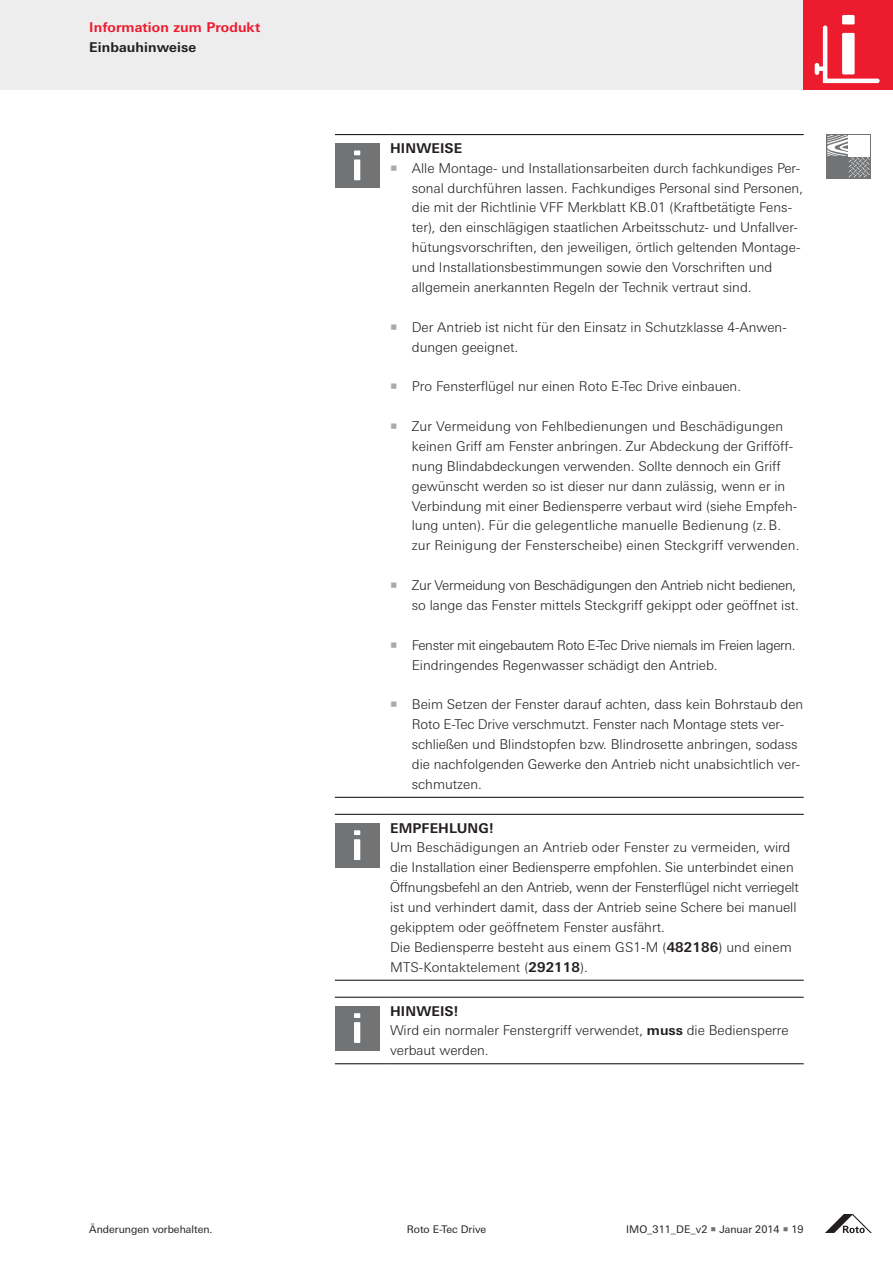
<style>
.page{position:relative;width:893px;height:1263px;background:#fff}
.page>*{position:absolute;margin:0;border:0;box-sizing:border-box;transform-origin:0 0}
.t1{font:300 13.5px/19.8px "LT Univers Basic";color:#231f20}
.t2{font:300 13.5px/19.8px "LT Univers Basic";letter-spacing:-.02em;color:#231f20}
.t3{font:300 13.5px/19.8px "LT Univers Basic";letter-spacing:-.03em;color:#231f20}
.t4{font:700 13.5px "LT Univers Basic";letter-spacing:.01em;color:#231f20}
.t5{font:700 13.5px "LT Univers Basic";letter-spacing:.01em;color:#ed1b2e}
.t6{font:10.5px "LT Univers Basic";color:#231f20}
.s1{font-weight:700}
</style>
<div class="page">
<div style="left:0;top:0;width:812px;height:89px;background:#ededee"></div>
<svg style="left:825px;top:1214px;width:47px;height:19px"></svg>
<div style="left:804px;top:0;width:89px;height:89px;background:#ed1b2e"></div>
<svg style="left:815px;top:15px;width:64px;height:68px"></svg>
<hr style="left:335px;top:134px;width:55px;height:1px;background:#231f20">
<hr style="left:390px;top:134px;width:414px;height:1px;background:#231f20">
<hr style="left:335px;top:797px;width:55px;height:1px;background:#231f20">
<hr style="left:390px;top:797px;width:414px;height:1px;background:#231f20">
<hr style="left:335px;top:814px;width:55px;height:1px;background:#231f20">
<hr style="left:390px;top:814px;width:414px;height:1px;background:#231f20">
<hr style="left:335px;top:980px;width:55px;height:1px;background:#231f20">
<hr style="left:390px;top:980px;width:414px;height:1px;background:#231f20">
<hr style="left:335px;top:997px;width:55px;height:1px;background:#231f20">
<hr style="left:390px;top:997px;width:414px;height:1px;background:#231f20">
<hr style="left:335px;top:1063px;width:55px;height:1px;background:#231f20">
<hr style="left:390px;top:1063px;width:414px;height:1px;background:#231f20">
<div style="left:335px;top:143px;width:44px;height:45px;background:#717375"></div>
<svg style="left:354px;top:151px;width:6px;height:29px"></svg>
<div style="left:335px;top:823px;width:44px;height:44px;background:#717375"></div>
<svg style="left:354px;top:830px;width:6px;height:30px"></svg>
<div style="left:335px;top:1006px;width:44px;height:44px;background:#717375"></div>
<svg style="left:354px;top:1013px;width:6px;height:30px"></svg>
<div style="left:826px;top:134px;width:45px;height:45px;background:#717375"></div>
<svg style="left:827px;top:135px;width:43px;height:43px"></svg>
<p class="t5" style="left:89px;top:22px;width:173px">Information zum Produkt</p>
<p class="t4" style="left:89px;top:42px;width:109px">Einbauhinweise</p>
<p class="t4" style="left:390px;top:143px;width:74px">HINWEISE</p>
<p class="t1" style="left:412px;top:159px;width:393px">Alle Montage- und Installationsarbeiten durch fachkundiges Per&shy;sonal durchführen lassen. Fachkundiges Personal sind Personen, die mit der Richtlinie VFF Merkblatt KB.01 (Kraftbetätigte Fens&shy;ter), den einschlägigen staatlichen Arbeitsschutz- und Unfallver&shy;hütungsvorschriften, den jeweiligen, örtlich geltenden Montage&shy;und Installationsbestimmungen sowie den Vorschriften und allgemein anerkannten Regeln der Technik vertraut sind.</p>
<p class="t1" style="left:412px;top:318px;width:376px">Der Antrieb ist nicht für den Einsatz in Schutzklasse 4-Anwen&shy;dungen geeignet.</p>
<p class="t1" style="left:412px;top:378px;width:331px">Pro Fensterflügel nur einen Roto E-Tec Drive einbauen.</p>
<p class="t1" style="left:412px;top:418px;width:389px">Zur Vermeidung von Fehlbedienungen und Beschädigungen keinen Griff am Fenster anbringen. Zur Abdeckung der Grifföff&shy;nung Blindabdeckungen verwenden. Sollte dennoch ein Griff gewünscht werden so ist dieser nur dann zulässig, wenn er in Verbindung mit einer Bediensperre verbaut wird (siehe Empfeh&shy;lung unten). Für die gelegentliche manuelle Bedienung (z. B. zur Reinigung der Fensterscheibe) einen Steckgriff verwenden.</p>
<p class="t2" style="left:412px;top:577px;width:389px">Zur Vermeidung von Beschädigungen den Antrieb nicht bedienen, so lange das Fenster mittels Steckgriff gekippt oder geöffnet ist.</p>
<p class="t3" style="left:412px;top:636px;width:385px">Fenster mit eingebautem Roto E-Tec Drive niemals im Freien lagern.<br>Eindringendes Regenwasser schädigt den Antrieb.</p>
<p class="t1" style="left:412px;top:696px;width:393px">Beim Setzen der Fenster darauf achten, dass kein Bohrstaub den Roto E-Tec Drive verschmutzt. Fenster nach Montage stets ver&shy;schließen und Blindstopfen bzw. Blindrosette anbringen, sodass die nachfolgenden Gewerke den Antrieb nicht unabsichtlich ver&shy;schmutzen.</p>
<p class="t4" style="left:390px;top:823px;width:105px">EMPFEHLUNG!</p>
<p class="t1" style="left:390px;top:839px;width:410px">Um Beschädigungen an Antrieb oder Fenster zu vermeiden, wird die Installation einer Bediensperre empfohlen. Sie unterbindet einen Öffnungsbefehl an den Antrieb, wenn der Fensterflügel nicht verriegelt ist und verhindert damit, dass der Antrieb seine Schere bei manuell gekipptem oder geöffnetem Fenster ausfährt.<br>Die Bediensperre besteht aus einem GS1-M (<span class="s1">482186</span>) und einem MTS-Kontaktelement (<span class="s1">292118</span>).</p>
<p class="t1" style="left:390px;top:1002px;width:400px"><span class="s1">HINWEIS!<br></span>Wird ein normaler Fenstergriff verwendet, <span class="s1">muss</span> die Bediensperre verbaut werden.</p>
<p class="t6" style="left:89px;top:1225px;width:125px">Änderungen vorbehalten.</p>
<p class="t6" style="left:407px;top:1225px;width:81px">Roto E-Tec Drive</p>
<p class="t6" style="left:626px;top:1225px;width:179px">IMO_311_DE_v2 Januar 2014 19</p>
</div>
